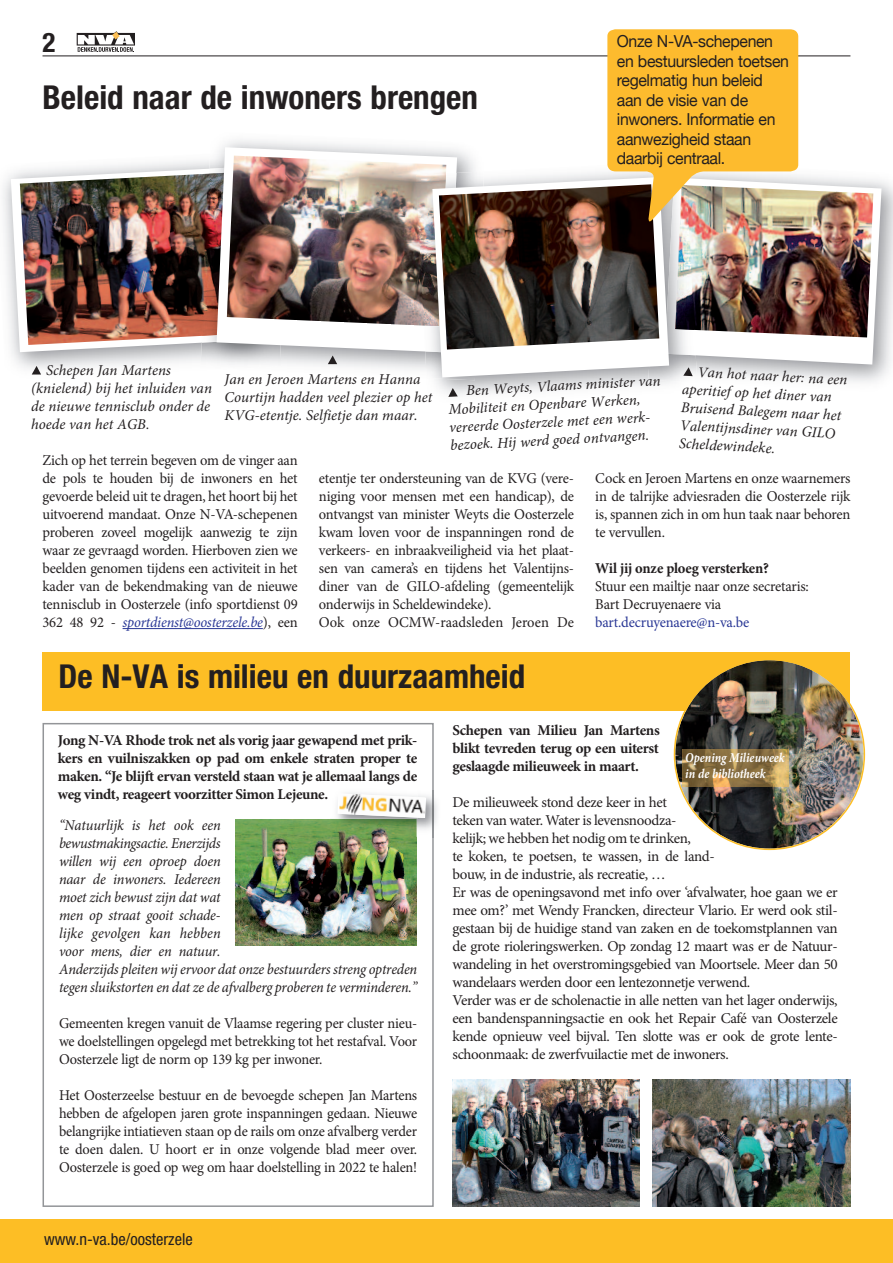
<style>
.page{position:relative;width:893px;height:1263px;background:#fff}
.page>*{position:absolute;margin:0;border:0;box-sizing:border-box;transform-origin:0 0}
.t1{font:700 condensed 33px "Helvetica Neue LT Std";color:#231f20}
.t2{font:700 condensed 27px "Helvetica Neue LT Std";color:#231f20}
.t3{font:16.5px/19.5px "Helvetica Neue";letter-spacing:-.02em;color:#231f20;scale:.96 1}
.t4{font:condensed 16.5px "Helvetica Neue";color:#231f20}
.t5{font:15px/18px "Minion Pro";letter-spacing:-.025em;color:#231f20}
.t6{font:15px/18px "Minion Pro";letter-spacing:-.025em;color:#231f20;text-align:justify;scale:.96 1}
.t7{font:italic 15px/18px "Minion Pro";letter-spacing:-.015em;color:#231f20}
.t8{font:italic 15px/18px "Minion Pro";letter-spacing:-.015em;color:#231f20;scale:.96 1}
.t9{font:700 15px/18px "Minion Pro";letter-spacing:-.025em;color:#231f20;text-align:justify}
.t10{font:15px "Minion Pro";letter-spacing:-.015em;color:#293795}
.t11{font:italic 700 13.5px/16.2px "Minion Pro";letter-spacing:-.005em;color:#fff;scale:.88 1}
.s1{font-style:italic;color:#293795}
</style>
<div class="page">
<hr style="left:123px;top:628px;width:140px;height:1px;background:#293795">
<div style="left:0;top:1219px;width:893px;height:44px;background:#fdbe25"></div>
<img style="left:648px;top:376px;width:49px;height:6px">
<div style="left:43px;top:723px;width:391px;height:484px;border:2px solid #939598"></div>
<img style="left:236px;top:819px;width:180px;height:127px">
<div style="left:43px;top:651px;width:807px;height:59px;background:#fdbe25"></div>
<img style="left:674px;top:660px;width:191px;height:190px">
<svg style="left:448px;top:388px;width:10px;height:9px"></svg>
<img style="left:11px;top:29px;width:870px;height:347px">
<img style="left:682px;top:750px;width:107px;height:37px">
<img style="left:453px;top:1079px;width:186px;height:128px">
<img style="left:653px;top:1079px;width:197px;height:128px">
<img style="left:416px;top:790px;width:21px;height:48px">
<img style="left:330px;top:790px;width:87px;height:47px">
<svg style="left:337px;top:793px;width:89px;height:25px"></svg>
<img style="left:339px;top:794px;width:85px;height:24px">
<h2 class="t2" style="left:43px;top:33px;width:14px">2</h2>
<h1 class="t1" style="left:43px;top:85px;width:437px">Beleid naar de inwoners brengen</h1>
<p class="t3" style="left:617px;top:32px;width:181px">Onze N-VA-schepenen en bestuursleden toetsen regelmatig hun beleid aan de visie van de inwoners. Informatie en aanwezigheid staan daarbij centraal.</p>
<p class="t7" style="left:31px;top:362px;width:182px;text-indent:15px">Schepen Jan Martens (knielend) bij het inluiden van de nieuwe tennisclub onder de hoede van het AGB.</p>
<p class="t7" style="left:225px;top:371px;width:209px">Jan en Jeroen Martens en Hanna<br>Courtijn hadden veel plezier op het<br>KVG-etentje. Selfietje dan maar.</p>
<p class="t7" style="left:447px;top:384px;width:215px;text-indent:19px;rotate:-3deg">Ben Weyts, Vlaams minister van<br>Mobiliteit en Openbare Werken, vereerde Oosterzele met een werk&shy;bezoek. Hij werd goed ontvangen.</p>
<p class="t7" style="left:683px;top:364px;width:166px;text-indent:15px;rotate:3deg">Van hot naar her: na een aperitief op het diner van<br>Bruisend Balegem naar het<br>Valentijnsdiner van GILO<br>Scheldewindeke.</p>
<p class="t5" style="left:43px;top:452px;width:257px;text-align:justify">Zich op het terrein begeven om de vinger aan de pols te houden bij de inwoners en het gevoerde beleid uit te dragen, het hoort bij het uitvoerend mandaat. Onze N-VA-schepenen proberen zoveel mogelijk aanwezig te zijn waar ze gevraagd worden. Hierboven zien we beelden genomen tijdens een activiteit in het kader van de bekendmaking van de nieuwe tennisclub in Oosterzele (info sportdienst 09<br>362 48 92 - <span class="s1">sportdienst@oosterzele.be</span>), een</p>
<p class="t5" style="left:319px;top:471px;width:257px">etentje ter ondersteuning van de KVG (vere&shy;niging voor mensen met een handicap), de ontvangst van minister Weyts die Oosterzele kwam loven voor de inspanningen rond de verkeers- en inbraakveiligheid via het plaat&shy;sen van camera’s en tijdens het Valentijns&shy;diner van de GILO-afdeling (gemeentelijk onderwijs in Scheldewindeke).<br>Ook onze OCMW-raadsleden Jeroen De</p>
<p class="t5" style="left:595px;top:471px;width:257px;text-align:justify">Cock en Jeroen Martens en onze waarnemers in de talrijke adviesraden die Oosterzele rijk is, spannen zich in om hun taak naar behoren te vervullen.</p>
<p class="t9" style="left:595px;top:561px;width:175px">Wil jij onze ploeg versterken?</p>
<p class="t5" style="left:595px;top:579px;width:215px">Stuur een mailtje naar onze secretaris:<br>Bart Decruyenaere via</p>
<p class="t10" style="left:595px;top:617px;width:156px">bart.decruyenaere@n-va.be</p>
<h1 class="t1" style="left:58px;top:664px;width:468px">De N-VA is milieu en duurzaamheid</h1>
<p class="t9" style="left:58px;top:733px;width:361px">Jong N-VA Rhode trok net als vorig jaar gewapend met prik&shy;kers en vuilniszakken op pad om enkele straten proper te maken. “Je blijft ervan versteld staan wat je allemaal langs de weg vindt, reageert voorzitter Simon Lejeune.</p>
<p class="t8" style="left:59px;top:817px;width:375px">“Natuurlijk is het ook een<br>bewustmakingsactie. Enerzijds<br>willen wij een oproep doen<br>naar de inwoners. Iedereen<br>moet zich bewust zijn dat wat<br>men op straat gooit schade-<br>lijke gevolgen kan hebben<br>voor mens, dier en natuur.<br>Anderzijds pleiten wij ervoor dat onze bestuurders streng optreden tegen sluikstorten en dat ze de afvalberg proberen te verminderen.”</p>
<p class="t6" style="left:59px;top:1015px;width:375px">Gemeenten kregen vanuit de Vlaamse regering per cluster nieu&shy;we doelstellingen opgelegd met betrekking tot het restafval. Voor Oosterzele ligt de norm op 139 kg per inwoner.</p>
<p class="t6" style="left:59px;top:1087px;width:375px">Het Oosterzeelse bestuur en de bevoegde schepen Jan Martens hebben de afgelopen jaren grote inspanningen gedaan. Nieuwe belangrijke intiatieven staan op de rails om onze afvalberg verder te doen dalen. U hoort er in onze volgende blad meer over.<br>Oosterzele is goed op weg om haar doelstelling in 2022 te halen!</p>
<p class="t4" style="left:44px;top:1233px;width:150px">www.n-va.be/oosterzele</p>
<p class="t9" style="left:452px;top:723px;width:209px">Schepen van Milieu Jan Martens blikt tevreden terug op een uiterst geslaagde milieuweek in maart.</p>
<p class="t5" style="left:452px;top:795px;width:387px">De milieuweek stond deze keer in het<br>teken van water. Water is levensnoodza-<br>kelijk; we hebben het nodig om te drinken,<br>te koken, te poetsen, te wassen, in de land-<br>bouw, in de industrie, als recreatie, …<br>Er was de openingsavond met info over ‘afvalwater, hoe gaan we er mee om?’ met Wendy Francken, directeur Vlario. Er werd ook stil&shy;gestaan bij de huidige stand van zaken en de toekomstplannen van de grote rioleringswerken. Op zondag 12 maart was er de Natuur&shy;wandeling in het overstromingsgebied van Moortsele. Meer dan 50 wandelaars werden door een lentezonnetje verwend.<br>Verder was er de scholenactie in alle netten van het lager onderwijs, een bandenspanningsactie en ook het Repair Café van Oosterzele kende opnieuw veel bijval. Ten slotte was er ook de grote lente&shy;schoonmaak: de zwerfvuilactie met de inwoners.</p>
<p class="t11" style="left:685px;top:751px;width:114px">Opening Milieuweek in de bibliotheek</p>
</div>
